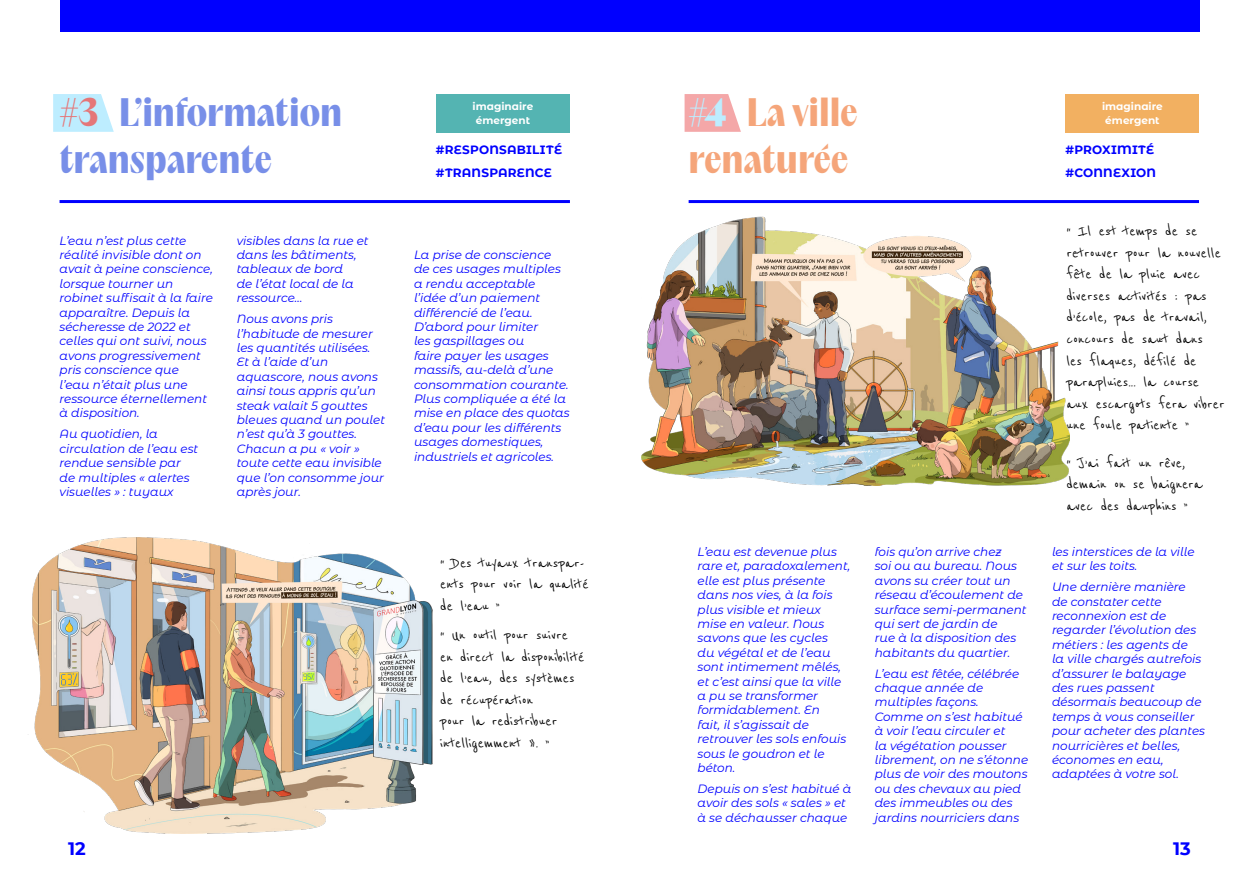
<style>
.page{position:relative;width:1259px;height:893px;background:#fff}
.page>*{position:absolute;margin:0;border:0;box-sizing:border-box;transform-origin:0 0}
.t1{font:900 36px/46.5px "PP Acma";color:#788fe8}
.t2{font:900 36px/46.5px "PP Acma";color:#f5a57a}
.t3{font:18px/21.6px "Reenie Beanie";color:#000}
.t4{font:700 18px "Montserrat Alternates";color:#00f}
.t5{font:italic 12px/14.4px "Montserrat Alternates";color:#00f}
.t6{font:700 12px/23px "Montserrat Alternates";letter-spacing:.015em;color:#00f}
.t7{font:700 10.5px/13.5px "Montserrat Alternates";color:#fff;text-align:center}
.s1{color:#e57678}
.s2{color:#bdedff}
</style>
<div class="page">
<div style="left:60px;top:0;width:1139px;height:31px;background:#00f"></div>
<img style="left:28px;top:537px;width:404px;height:296px">
<img style="left:641px;top:203px;width:428px;height:282px">
<hr style="left:60px;top:200px;width:510px;height:3px;background:#00f">
<hr style="left:688px;top:200px;width:511px;height:3px;background:#00f">
<svg style="left:53px;top:94px;width:61px;height:38px;background:#c4efff"></svg>
<div style="left:436px;top:94px;width:134px;height:39px;background:#54b4b2"></div>
<svg style="left:684px;top:94px;width:57px;height:38px;background:#f5b2b3"></svg>
<div style="left:1065px;top:94px;width:134px;height:39px;background:#f2b061"></div>
<h1 class="t1" style="left:60px;top:89px;width:284px"><span class="s1">#3</span> L’information transparente</h1>
<p class="t5" style="left:60px;top:233px;width:155px">L’eau n’est plus cette réalité invisible dont on avait à peine conscience, lorsque tourner un robinet suffisait à la faire apparaître. Depuis la sécheresse de 2022 et celles qui ont suivi, nous avons progressivement pris conscience que<br>l’eau n’était plus une ressource éternellement à disposition.</p>
<p class="t5" style="left:60px;top:426px;width:140px">Au quotidien, la circulation de l’eau est rendue sensible par de multiples « alertes visuelles » : tuyaux</p>
<p class="t5" style="left:237px;top:233px;width:133px">visibles dans la rue et dans les bâtiments, tableaux de bord<br>de l’état local de la ressource…</p>
<p class="t5" style="left:237px;top:311px;width:150px">Nous avons pris l’habitude de mesurer les quantités utilisées.<br>Et à l’aide d’un aquascore, nous avons ainsi tous appris qu’un steak valait 5 gouttes bleues quand un poulet n’est qu’à 3 gouttes.<br>Chacun a pu « voir » toute cette eau invisible que l’on consomme jour après jour.</p>
<p class="t7" style="left:472px;top:99px;width:62px">imaginaire émergent</p>
<h1 class="t2" style="left:688px;top:89px;width:171px"><span class="s2">#4</span> La ville renaturée</h1>
<p class="t6" style="left:436px;top:137px;width:128px">#RESPONSABILITÉ #TRANSPARENCE</p>
<p class="t5" style="left:414px;top:247px;width:157px">La prise de conscience de ces usages multiples a rendu acceptable l’idée d’un paiement différencié de l’eau.<br>D’abord pour limiter<br>les gaspillages ou<br>faire payer les usages massifs, au-delà d’une consommation courante.<br>Plus compliquée a été la mise en place des quotas d’eau pour les différents usages domestiques, industriels et agricoles.</p>
<h2 class="t3" style="left:440px;top:552px;width:150px">“ Des tuyaux transpar&shy;ents pour voir la qualité de l’eau ”</h2>
<h2 class="t3" style="left:440px;top:625px;width:146px">“ Un outil pour suivre en direct la disponibilité de l’eau, des systèmes de récupération<br>pour la redistribuer intelligemment ». ”</h2>
<p class="t5" style="left:697px;top:544px;width:154px">L’eau est devenue plus rare et, paradoxalement, elle est plus présente dans nos vies, à la fois plus visible et mieux mise en valeur. Nous savons que les cycles<br>du végétal et de l’eau sont intimement mêlés, et c’est ainsi que la ville a pu se transformer formidablement. En<br>fait, il s’agissait de retrouver les sols enfouis sous le goudron et le béton.</p>
<p class="t5" style="left:697px;top:781px;width:155px">Depuis on s’est habitué à avoir des sols « sales » et à se déchausser chaque</p>
<p class="t5" style="left:874px;top:544px;width:153px">fois qu’on arrive chez<br>soi ou au bureau. Nous avons su créer tout un réseau d’écoulement de surface semi-permanent qui sert de jardin de<br>rue à la disposition des habitants du quartier.</p>
<p class="t5" style="left:874px;top:666px;width:155px">L’eau est fêtée, célébrée chaque année de multiples façons.<br>Comme on s’est habitué à voir l’eau circuler et<br>la végétation pousser librement, on ne s’étonne plus de voir des moutons ou des chevaux au pied des immeubles ou des jardins nourriciers dans</p>
<p class="t7" style="left:1102px;top:99px;width:62px">imaginaire émergent</p>
<p class="t6" style="left:1065px;top:137px;width:92px">#PROXIMITÉ #CONNEXION</p>
<h2 class="t3" style="left:1066px;top:221px;width:160px">“ Il est temps de se retrouver pour la nouvelle fête de la pluie avec diverses activités : pas d’école, pas de travail, concours de saut dans<br>les flaques, défilé de parapluies... la course aux escargots fera vibrer une foule patiente ”</h2>
<h2 class="t3" style="left:1066px;top:452px;width:138px">“ J’ai fait un rêve, demain on se baignera avec des dauphins ”</h2>
<p class="t5" style="left:1052px;top:544px;width:144px">les interstices de la ville et sur les toits.</p>
<p class="t5" style="left:1052px;top:579px;width:155px">Une dernière manière<br>de constater cette reconnexion est de regarder l’évolution des métiers : les agents de<br>la ville chargés autrefois d’assurer le balayage des rues passent désormais beaucoup de temps à vous conseiller pour acheter des plantes nourricières et belles, économes en eau, adaptées à votre sol.</p>
<h2 class="t4" style="left:68px;top:836px;width:19px">12</h2>
<h2 class="t4" style="left:1173px;top:836px;width:19px">13</h2>
</div>
